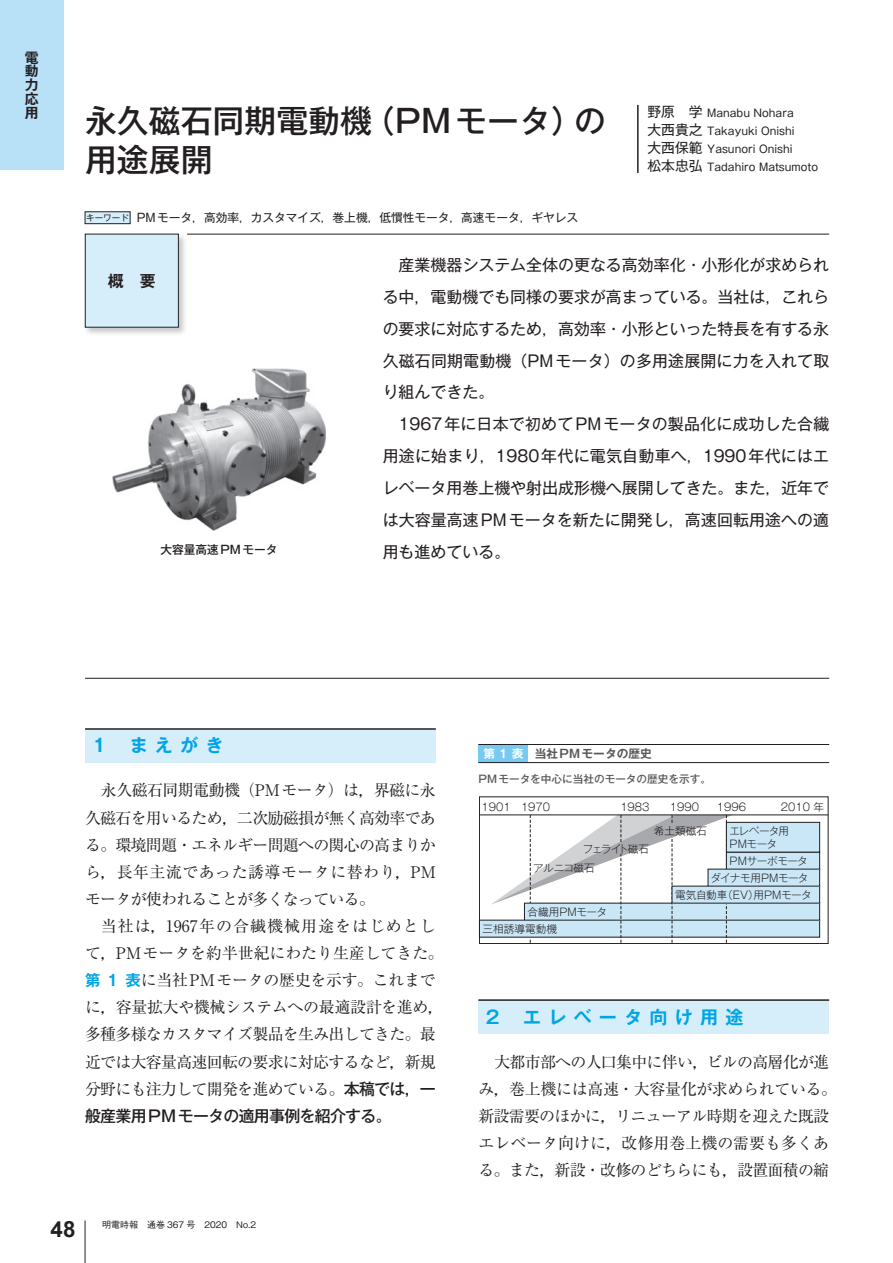
<style>
.page{position:relative;width:893px;height:1263px;background:#fff}
.page>*{position:absolute;margin:0;border:0;box-sizing:border-box;transform-origin:0 0}
._1_論文タイトル{font:500 31.95px/39.3px "Gothic MB101 Pr 6 N";color:#231f20}
.t1{font:700 22.35px "Arial";color:#231f20}
._2_大見出し{font:700 18px "Gothic MB101 Pr 6 N De";letter-spacing:.4em;color:#00a5e5}
.概要文{font:15.9px/32px "Gothic MB101 Pr 6 N";letter-spacing:.005em;color:#231f20;text-align:justify}
.a_本文{font:15.9px/27.2px "Ryumin Pr 6 N";letter-spacing:-.045em;color:#231f20;text-align:justify}
.a_本文-2{font:15.9px/27.2px "Ryumin Pr 6 N";letter-spacing:-.02em;color:#231f20}
.t2{font:700 15.9px "Gothic MB101 Pr 6 N De";color:#231f20}
.t3{font:700 13.8px/13.8px "Gothic MB101 Pr 6 N De";color:#231f20;text-align:justify}
.キーワード{font:11.7px "Gothic MB101 Pr 6 N";color:#231f20}
.概要文_キャプション{font:500 11.7px "Gothic MB101 Pr 6 N";color:#231f20}
.キャプション_タイトル{font:700 11.7px "Gothic MB101 Pr 6 N De";color:#57585a}
.キャプション_図表番号{font:700 11.7px "Gothic MB101 Pr 6 N De";color:#fff}
.著者名_1P目{font:10.65px "Gothic MB101 Pr 6 N";color:#231f20}
.t4{font:300 10.65px "Gothic MB101 Pr 6 N";color:#231f20}
.t5{font:300 10.65px/19px "Gothic MB101 Pr 6 N";letter-spacing:-.055em;color:#231f20}
.キャプション_サブ{font:500 10.65px "Gothic MB101 Pr 6 N";color:#57585a}
.t6{font:300 10.65px "Gothic MB101 Pr 6 N";letter-spacing:-.045em;color:#231f20}
.t7{font:300 10.65px "Gothic MB101 Pr 6 N";letter-spacing:-.04em;color:#231f20}
.t8{font:500 9px "Gothic BBB Pro";color:#231f20}
.t9{font:8.55px "Gothic MB101 Pr 6 N";color:#231f20}
.s1{font-size:13.8px}
.s2{font-weight:700}
.s3{font-family:"Gothic MB101 Pr 6 N De";font-weight:700;font-size:15.45px;color:#00a5e5}
.s4{font-family:"Gothic MB101 Pr 6 N";font-weight:500}
</style>
<div class="page">
<hr style="left:85px;top:1220px;width:1px;height:43px;background:#231f20">
<div style="left:85px;top:729px;width:351px;height:33px;background:#d6edfa"></div>
<hr style="left:85px;top:728px;width:351px;height:2px;background:#231f20">
<div style="left:478px;top:1000px;width:351px;height:33px;background:#d6edfa"></div>
<hr style="left:478px;top:999px;width:351px;height:2px;background:#231f20">
<div style="left:0;top:0;width:64px;height:170px;background:#b8e0f6"></div>
<div style="left:84px;top:233px;width:103px;height:103px;background:#231f20;opacity:.25"></div>
<div style="left:85px;top:234px;width:93px;height:93px;background:#d6edfa"></div>
<div style="left:85px;top:234px;width:94px;height:93px;border:1px solid #231f20"></div>
<hr style="left:187px;top:234px;width:642px;height:1px;background:#231f20">
<hr style="left:637px;top:105px;width:2px;height:68px;background:#231f20">
<div style="left:85px;top:212px;width:45px;height:12px;background:#d6edfa"></div>
<div style="left:85px;top:212px;width:45px;height:12px;border:1px solid #231f20"></div>
<hr style="left:85px;top:678px;width:744px;height:1px;background:#231f20">
<img style="left:112px;top:368px;width:214px;height:162px">
<div style="left:478px;top:744px;width:50px;height:18px;background:#79caf1"></div>
<hr style="left:478px;top:744px;width:351px;height:1px;background:#231f20">
<hr style="left:478px;top:762px;width:351px;height:1px;background:#231f20">
<div style="left:479px;top:920px;width:341px;height:17px;background:#cae7f8"></div>
<div style="left:524px;top:903px;width:296px;height:17px;background:#cae7f8"></div>
<div style="left:479px;top:796px;width:349px;height:148px;border:1px solid #231f20"></div>
<hr style="left:479px;top:815px;width:349px;height:1px;background:#231f20">
<svg style="left:490px;top:815px;width:243px;height:128px"></svg>
<div style="left:672px;top:886px;width:148px;height:17px;background:#cae7f8"></div>
<div style="left:708px;top:869px;width:112px;height:17px;background:#cae7f8"></div>
<div style="left:726px;top:852px;width:94px;height:17px;background:#cae7f8"></div>
<div style="left:726px;top:852px;width:94px;height:17px;border:1px solid #231f20"></div>
<div style="left:726px;top:822px;width:94px;height:30px;background:#cae7f8"></div>
<div style="left:726px;top:822px;width:94px;height:30px;border:1px solid #231f20"></div>
<p class="t3" style="left:25px;top:50px;width:15px">電動力応用</p>
<p class="_1_論文タイトル" style="left:85px;top:99px;width:522px">永久磁石同期電動機（PMモータ）の用途展開</p>
<p class="著者名_1P目" style="left:647px;top:104px;width:148px"><span class="s1">野原　学</span> Manabu Nohara</p>
<p class="著者名_1P目" style="left:647px;top:122px;width:149px"><span class="s1">大西貴之</span> Takayuki Onishi</p>
<p class="著者名_1P目" style="left:647px;top:140px;width:147px"><span class="s1">大西保範</span> Yasunori Onishi</p>
<p class="著者名_1P目" style="left:647px;top:158px;width:172px"><span class="s1">松本忠弘</span> Tadahiro Matsumoto</p>
<p class="t9" style="left:86px;top:211px;width:44px">キーワード</p>
<p class="キーワード" style="left:137px;top:208px;width:443px">PMモータ，高効率，カスタマイズ，巻上機，低慣性モータ，高速モータ，ギヤレス</p>
<p class="概要文" style="left:383px;top:248px;width:448px;text-indent:16px">産業機器システム全体の更なる高効率化・小形化が求められる中，電動機でも同様の要求が高まっている。当社は，これらの要求に対応するため，高効率・小形といった特長を有する永久磁石同期電動機（PMモータ）の多用途展開に力を入れて取り組んできた。</p>
<p class="概要文" style="left:383px;top:407px;width:448px;text-indent:16px">1967年に日本で初めてPMモータの製品化に成功した合繊用途に始まり，1980年代に電気自動車へ，1990年代にはエレベータ用巻上機や射出成形機へ展開してきた。また，近年では大容量高速PMモータを新たに開発し，高速回転用途への適</p>
<p class="概要文_キャプション" style="left:160px;top:539px;width:119px">大容量高速PMモータ</p>
<p class="概要文" style="left:383px;top:535px;width:129px">用も進めている。</p>
<p class="t2" style="left:108px;top:267px;width:49px">概　要</p>
<p class="_2_大見出し" style="left:92px;top:731px;width:15px">1</p>
<p class="_2_大見出し" style="left:130px;top:731px;width:95px">まえがき</p>
<p class="a_本文" style="left:85px;top:776px;width:352px;text-indent:16px">永久磁石同期電動機（PMモータ）は<span class="s2">，</span>界磁に永久磁石を用いるため<span class="s2">，</span>二次励磁損が無く高効率である。環境問題・エネルギー問題への関心の高まりから<span class="s2">，</span>長年主流であった誘導モータに替わり<span class="s2">，</span>PMモータが使われることが多くなっている。</p>
<p class="a_本文-2" style="left:85px;top:912px;width:360px;text-indent:16px">当社は<span class="s2">，</span>1967年の合繊機械用途をはじめとして<span class="s2">，</span>PMモータを約半世紀にわたり生産してきた。<span class="s3">第 1 表</span>に当社PMモータの歴史を示す。これまでに<span class="s2">，</span>容量拡大や機械システムへの最適設計を進め<span class="s2">，</span>多種多様なカスタマイズ製品を生み出してきた。最近では大容量高速回転の要求に対応するなど<span class="s2">，</span>新規分野にも注力して開発を進めている。<span class="s4">本稿では，一般産業用PMモータの適用事例を紹介する。</span></p>
<h2 class="t1" style="left:51px;top:1213px;width:26px">48</h2>
<p class="t8" style="left:102px;top:1218px;width:156px">明電時報　通巻 367 号　2020　No.2</p>
<p class="キャプション_図表番号" style="left:483px;top:744px;width:42px">第1表</p>
<p class="キャプション_タイトル" style="left:535px;top:744px;width:119px">当社PMモータの歴史</p>
<p class="キャプション_サブ" style="left:478px;top:770px;width:234px">PMモータを中心に当社のモータの歴史を示す。</p>
<p class="t4" style="left:482px;top:798px;width:70px">1901 1970</p>
<p class="t4" style="left:620px;top:798px;width:31px">1983</p>
<p class="t4" style="left:670px;top:798px;width:31px">1990</p>
<p class="t4" style="left:717px;top:798px;width:31px">1996</p>
<p class="t4" style="left:781px;top:798px;width:45px">2010 年</p>
<p class="t4" style="left:654px;top:822px;width:55px">希土類磁石</p>
<p class="t5" style="left:729px;top:824px;width:61px;line-height:12.8px">エレベータ用<br>PMモータ</p>
<p class="t5" style="left:533px;top:838px;width:117px;text-indent:50px">フェライト磁石アルニコ磁石</p>
<p class="t7" style="left:730px;top:852px;width:80px">PMサーボモータ</p>
<p class="t6" style="left:710px;top:869px;width:100px">ダイナモ用PMモータ</p>
<p class="t4" style="left:528px;top:903px;width:81px">合繊用PMモータ</p>
<p class="t4" style="left:483px;top:920px;width:76px">三相誘導電動機</p>
<p class="t4" style="left:675px;top:886px;width:138px">電気自動車（EV）用PMモータ</p>
<p class="_2_大見出し" style="left:486px;top:1002px;width:15px">2</p>
<p class="_2_大見出し" style="left:523px;top:1002px;width:222px">エレベータ向け用途</p>
<p class="a_本文" style="left:478px;top:1047px;width:360px;text-align:center">大都市部への人口集中に伴い<span class="s2">，</span>ビルの高層化が進<br>み<span class="s2">，</span>巻上機には高速・大容量化が求められている。新設需要のほかに<span class="s2">，</span>リニューアル時期を迎えた既設エレベータ向けに<span class="s2">，</span>改修用巻上機の需要も多くある。また<span class="s2">，</span>新設・改修のどちらにも<span class="s2">，</span>設置面積の縮</p>
</div>
